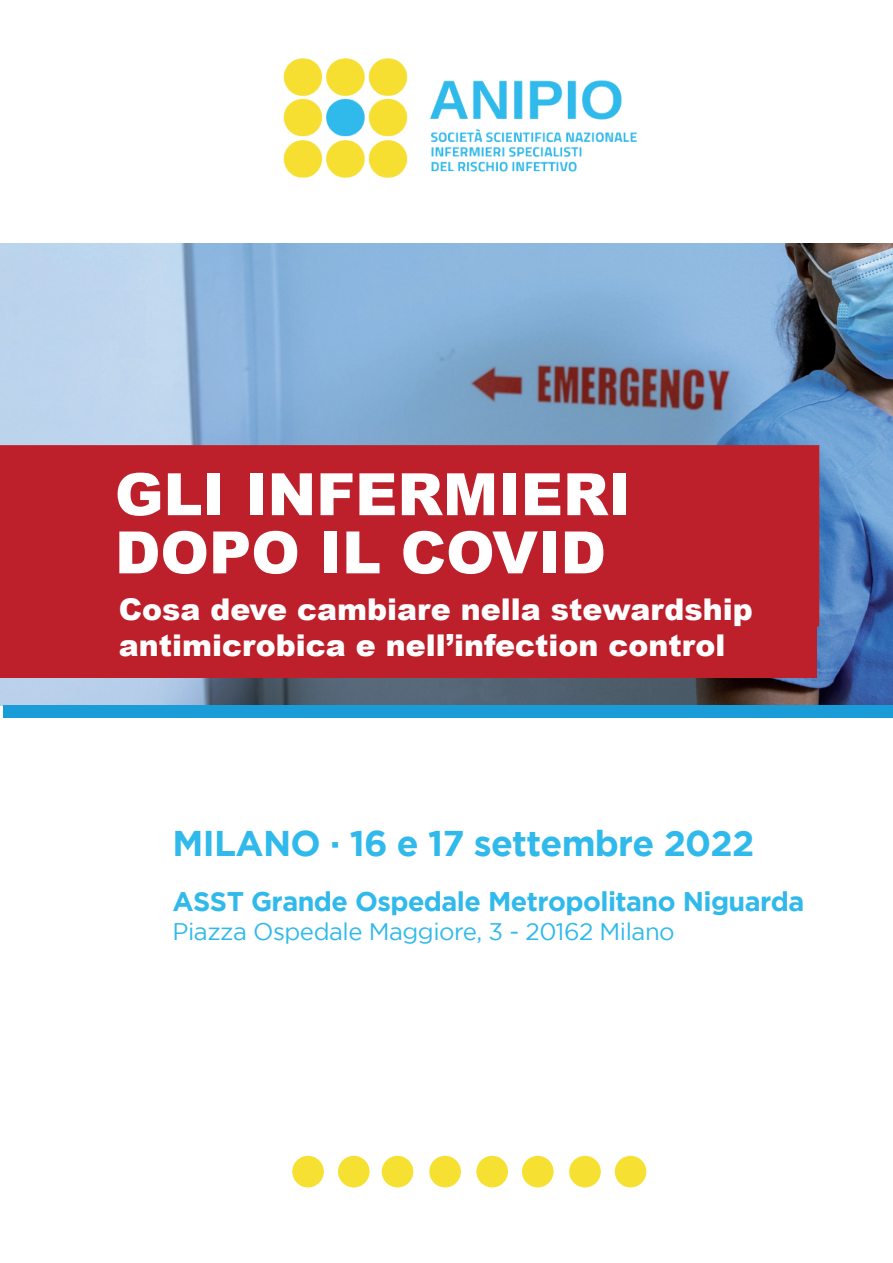
<style>
.page{position:relative;width:893px;height:1263px;background:#fff}
.page>*{position:absolute;margin:0;border:0;box-sizing:border-box;transform-origin:0 0}
.t1{font:900 58.5px/58.2px "Arial";color:#fff}
.t2{font:700 35.7px "Gotham";letter-spacing:-.02em;color:#30b9eb}
.t3{font:900 30px/36px "Arial";color:#fff}
.t4{font:700 26.85px "Gotham";letter-spacing:-.02em;color:#30b9eb}
.t5{font:24px "Gotham";letter-spacing:-.02em;color:#30b9eb}
</style>
<div class="page">
<img style="left:0;top:244px;width:893px;height:462px">
<div style="left:1px;top:446px;width:816px;height:231px;background:#bd1f2b"></div>
<div style="left:292px;top:1156px;width:32px;height:31px;background:#f6e031;border-radius:50%"></div>
<div style="left:338px;top:1156px;width:32px;height:31px;background:#f6e031;border-radius:50%"></div>
<div style="left:382px;top:1156px;width:31px;height:31px;background:#f6e031;border-radius:50%"></div>
<div style="left:429px;top:1156px;width:32px;height:31px;background:#f6e031;border-radius:50%"></div>
<div style="left:476px;top:1156px;width:32px;height:31px;background:#f6e031;border-radius:50%"></div>
<div style="left:522px;top:1156px;width:32px;height:31px;background:#f6e031;border-radius:50%"></div>
<div style="left:569px;top:1156px;width:32px;height:31px;background:#f6e031;border-radius:50%"></div>
<div style="left:615px;top:1156px;width:31px;height:31px;background:#f6e031;border-radius:50%"></div>
<div style="left:3px;top:705px;width:890px;height:13px;background:#1a9cd8"></div>
<img style="left:283px;top:58px;width:354px;height:120px">
<h1 class="t1" style="left:115px;top:466px;width:518px">GLI INFERMIERI<br>DOPO IL COVID</h1>
<p class="t3" style="left:119px;top:592px;width:635px">Cosa deve cambiare nella stewardship antimicrobica e nell’infection control</p>
<p class="t2" style="left:173px;top:822px;width:583px">MILANO · 16 e 17 settembre 2022</p>
<p class="t4" style="left:173px;top:886px;width:633px">ASST Grande Ospedale Metropolitano Niguarda</p>
<p class="t5" style="left:173px;top:918px;width:504px">Piazza Ospedale Maggiore, 3 - 20162 Milano</p>
</div>
